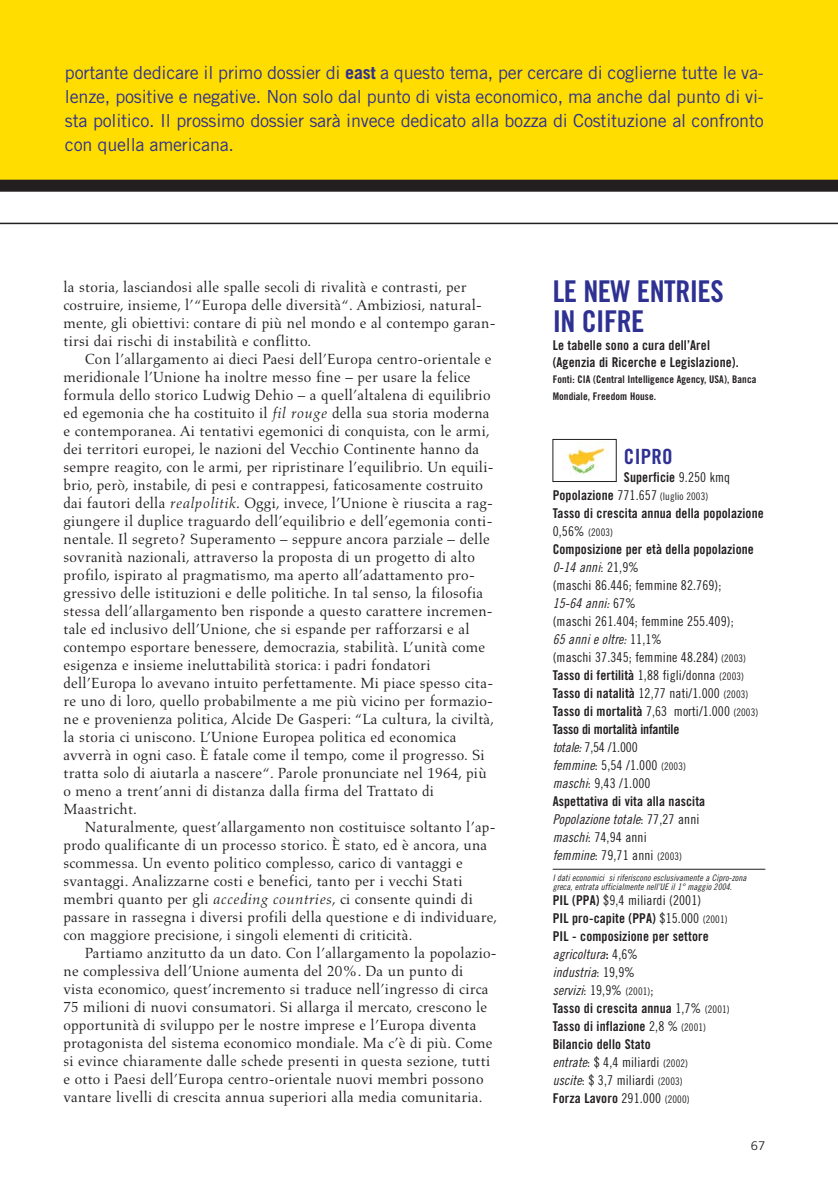
<style>
.page{position:relative;width:838px;height:1191px;background:#fff}
.page>*{position:absolute;margin:0;border:0;box-sizing:border-box;transform-origin:0 0}
.t1{font:30px/30px "Trade Gothic Bold Cond Twenty";letter-spacing:-.02em;color:#2e3092}
.t2{font:21px "Trade Gothic Bold Cond Twenty";letter-spacing:.01em;color:#2e3092}
.t3{font:18px/24px "Trade Gothic";letter-spacing:-.01em;color:#2e3092;text-align:justify}
.t4{font:15px/18px "Aldus";letter-spacing:.015em;color:#231f20}
.t5{font:13.5px/18px "Trade Gothic Bold Cond Twenty";letter-spacing:.01em;color:#231f20}
.t6{font:13.5px/18px "Trade Gothic Cond Eighteen";letter-spacing:.01em;color:#231f20}
.t7{font:13.5px/18px "Trade Gothic Cond Eighteen Obl";letter-spacing:.01em;color:#231f20}
.t8{font:12px "Trade Gothic";color:#231f20}
.t9{font:10.5px/16.5px "Trade Gothic Bold Cond Twenty";letter-spacing:.01em;color:#231f20}
.t10{font:10.5px "Trade Gothic Cond Eighteen";letter-spacing:.01em;color:#231f20}
.t11{font:9px/9px "Trade Gothic Cond Eighteen Obl";letter-spacing:.01em;color:#231f20}
.s1{font-weight:700}
.s2{font-style:italic}
.s3{font-family:"Trade Gothic Cond Eighteen"}
.s4{font-family:"Trade Gothic Bold Cond Twenty";font-size:13.5px}
.s5{font-size:13.5px}
.s6{font-size:10.5px}
.s7{font-family:"Trade Gothic Cond Eighteen";font-size:10.5px}
.s8{font-family:"Trade Gothic Cond Eighteen Obl"}
.s9{font-family:"Trade Gothic Bold Cond Twenty"}
</style>
<div class="page">
<div style="left:0;top:0;width:838px;height:187px;background:#fd0"></div>
<hr style="left:552px;top:869px;width:213px;height:1px;background:#231f20">
<hr style="left:0;top:223px;width:838px;height:1px;background:#231f20">
<div style="left:0;top:180px;width:838px;height:12px;background:#231f20"></div>
<img style="left:564px;top:443px;width:46px;height:32px">
<div style="left:552px;top:439px;width:64px;height:43px;border:1px solid #231f20"></div>
<p class="t3" style="left:65px;top:63px;width:700px">portante dedicare il primo dossier di <span class="s1">east</span> a questo tema, per cercare di coglierne tutte le va&shy;lenze, positive e negative. Non solo dal punto di vista economico, ma anche dal punto di vi&shy;sta politico. Il prossimo dossier sarà invece dedicato alla bozza di Costituzione al confronto con quella americana.</p>
<p class="t4" style="left:63px;top:279px;width:433px">la storia, lasciandosi alle spalle secoli di rivalità e contrasti, per costruire, insieme, l’“Europa delle diversità“. Ambiziosi, natural&shy;mente, gli obiettivi: contare di più nel mondo e al contempo garan&shy;tirsi dai rischi di instabilità e conflitto.</p>
<p class="t4" style="left:63px;top:351px;width:432px;text-indent:21px">Con l’allargamento ai dieci Paesi dell’Europa centro-orientale e meridionale l’Unione ha inoltre messo fine – per usare la felice formula dello storico Ludwig Dehio – a quell’altalena di equilibrio ed egemonia che ha costituito il <span class="s2">fil rouge</span> della sua storia moderna e contemporanea. Ai tentativi egemonici di conquista, con le armi, dei territori europei, le nazioni del Vecchio Continente hanno da sempre reagito, con le armi, per ripristinare l’equilibrio. Un equili&shy;brio, però, instabile, di pesi e contrappesi, faticosamente costruito dai fautori della <span class="s2">realpolitik.</span> Oggi, invece, l’Unione è riuscita a rag&shy;giungere il duplice traguardo dell’equilibrio e dell’egemonia conti&shy;nentale. Il segreto? Superamento – seppure ancora parziale – delle sovranità nazionali, attraverso la proposta di un progetto di alto profilo, ispirato al pragmatismo, ma aperto all’adattamento pro&shy;gressivo delle istituzioni e delle politiche. In tal senso, la filosofia stessa dell’allargamento ben risponde a questo carattere incremen&shy;tale ed inclusivo dell’Unione, che si espande per rafforzarsi e al contempo esportare benessere, democrazia, stabilità. L’unità come esigenza e insieme ineluttabilità storica: i padri fondatori dell’Europa lo avevano intuito perfettamente. Mi piace spesso cita&shy;re uno di loro, quello probabilmente a me più vicino per formazio&shy;ne e provenienza politica, Alcide De Gasperi: “La cultura, la civiltà, la storia ci uniscono. L’Unione Europea politica ed economica avverrà in ogni caso. È fatale come il tempo, come il progresso. Si tratta solo di aiutarla a nascere“. Parole pronunciate nel 1964, più o meno a trent’anni di distanza dalla firma del Trattato di Maastricht.</p>
<p class="t4" style="left:63px;top:819px;width:435px;text-indent:21px">Naturalmente, quest’allargamento non costituisce soltanto l’ap&shy;prodo qualificante di un processo storico. È stato, ed è ancora, una scommessa. Un evento politico complesso, carico di vantaggi e svantaggi. Analizzarne costi e benefici, tanto per i vecchi Stati membri quanto per gli <span class="s2">acceding countries</span>, ci consente quindi di passare in rassegna i diversi profili della questione e di individuare, con maggiore precisione, i singoli elementi di criticità.</p>
<p class="t4" style="left:63px;top:945px;width:435px;text-indent:21px">Partiamo anzitutto da un dato. Con l’allargamento la popolazio&shy;ne complessiva dell’Unione aumenta del 20%. Da un punto di vista economico, quest’incremento si traduce nell’ingresso di circa 75 milioni di nuovi consumatori. Si allarga il mercato, crescono le opportunità di sviluppo per le nostre imprese e l’Europa diventa protagonista del sistema economico mondiale. Ma c’è di più. Come si evince chiaramente dalle schede presenti in questa sezione, tutti e otto i Paesi dell’Europa centro-orientale nuovi membri possono vantare livelli di crescita annua superiori alla media comunitaria.</p>
<h1 class="t1" style="left:552px;top:278px;width:172px">LE NEW ENTRIES<br>IN CIFRE</h1>
<p class="t5" style="left:552px;top:338px;width:188px;line-height:16.5px">Le tabelle sono a cura dell’Arel (Agenzia di Ricerche e Legislazione).</p>
<p class="t9" style="left:552px;top:372px;width:205px">Fonti: CIA (Central Intelligence Agency, USA), Banca<br>Mondiale, Freedom House.</p>
<h2 class="t2" style="left:624px;top:448px;width:50px">CIPRO</h2>
<p class="t5" style="left:624px;top:469px;width:108px">Superficie <span class="s3">9.250 kmq</span></p>
<p class="t10" style="left:552px;top:492px;width:157px"><span class="s4">Popolazione</span> <span class="s5">771.657</span> (luglio 2003)</p>
<p class="t5" style="left:552px;top:505px;width:213px">Tasso di crescita annua della popolazione</p>
<p class="t10" style="left:552px;top:528px;width:62px"><span class="s5">0,56%</span> (2003)</p>
<p class="t5" style="left:552px;top:541px;width:203px">Composizione per età della popolazione</p>
<p class="t7" style="left:552px;top:559px;width:88px">0-14 anni<span class="s3">: 21,9%</span></p>
<p class="t6" style="left:552px;top:577px;width:170px">(maschi 86.446; femmine 82.769);</p>
<p class="t7" style="left:552px;top:595px;width:85px">15-64 anni: <span class="s3">67%</span></p>
<p class="t6" style="left:552px;top:613px;width:182px">(maschi 261.404; femmine 255.409);</p>
<p class="t7" style="left:552px;top:631px;width:111px">65 anni e oltre: <span class="s3">11,1%</span></p>
<p class="t6" style="left:552px;top:649px;width:195px">(maschi 37.345; femmine 48.284) <span class="s6">(2003)</span></p>
<p class="t5" style="left:552px;top:667px;width:207px">Tasso di fertilità <span class="s3">1,88 figli/donna</span> <span class="s7">(2003)<br></span>Tasso di natalità <span class="s3">12,77 nati/1.000</span> <span class="s7">(2003)<br></span>Tasso di mortalità <span class="s3">7,63 morti/1.000</span> <span class="s7">(2003)<br></span>Tasso di mortalità infantile</p>
<p class="t6" style="left:552px;top:739px;width:135px"><span class="s8">totale:</span> 7,54 /1.000 <span class="s8">femmine</span>: 5,54 /1.000 <span class="s6">(2003) </span><span class="s8">maschi</span>: 9,43 /1.000</p>
<p class="t5" style="left:552px;top:793px;width:154px">Aspettativa di vita alla nascita</p>
<p class="t7" style="left:552px;top:811px;width:148px">Popolazione totale<span class="s3">: 77,27 anni</span></p>
<p class="t6" style="left:552px;top:829px;width:131px"><span class="s8">maschi</span>: 74,94 anni <span class="s8">femmine</span>: 79,71 anni <span class="s6">(2003)</span></p>
<p class="t11" style="left:552px;top:874px;width:195px">I dati economici si riferiscono esclusivamente a Cipro-zona greca, entrata ufficialmente nell’UE il 1° maggio 2004.</p>
<p class="t6" style="left:552px;top:892px;width:150px"><span class="s9">PIL (PPA)</span> $9,4 miliardi (2001)</p>
<p class="t5" style="left:552px;top:910px;width:176px">PIL pro-capite (PPA) <span class="s3">$15.000</span> <span class="s7">(2001)<br></span>PIL - composizione per settore</p>
<p class="t7" style="left:552px;top:946px;width:102px">agricoltura<span class="s9">:</span> <span class="s3">4,6% </span>industria<span class="s3">: 19,9% </span>servizi<span class="s3">: 19,9%</span> <span class="s7">(2001)</span><span class="s3">;</span></p>
<p class="t5" style="left:552px;top:1000px;width:179px">Tasso di crescita annua <span class="s3">1,7%</span> <span class="s7">(2001)<br></span>Tasso di inflazione <span class="s3">2,8 %</span> <span class="s7">(2001)<br></span>Bilancio dello Stato</p>
<p class="t6" style="left:552px;top:1054px;width:137px"><span class="s8">entrate</span>: $ 4,4 miliardi <span class="s6">(2002) </span><span class="s8">uscite</span>: $ 3,7 miliardi <span class="s6">(2003)</span></p>
<p class="t5" style="left:552px;top:1090px;width:138px">Forza Lavoro <span class="s3">291.000</span> <span class="s7">(2000)</span></p>
<p class="t8" style="left:750px;top:1141px;width:16px">67</p>
</div>
